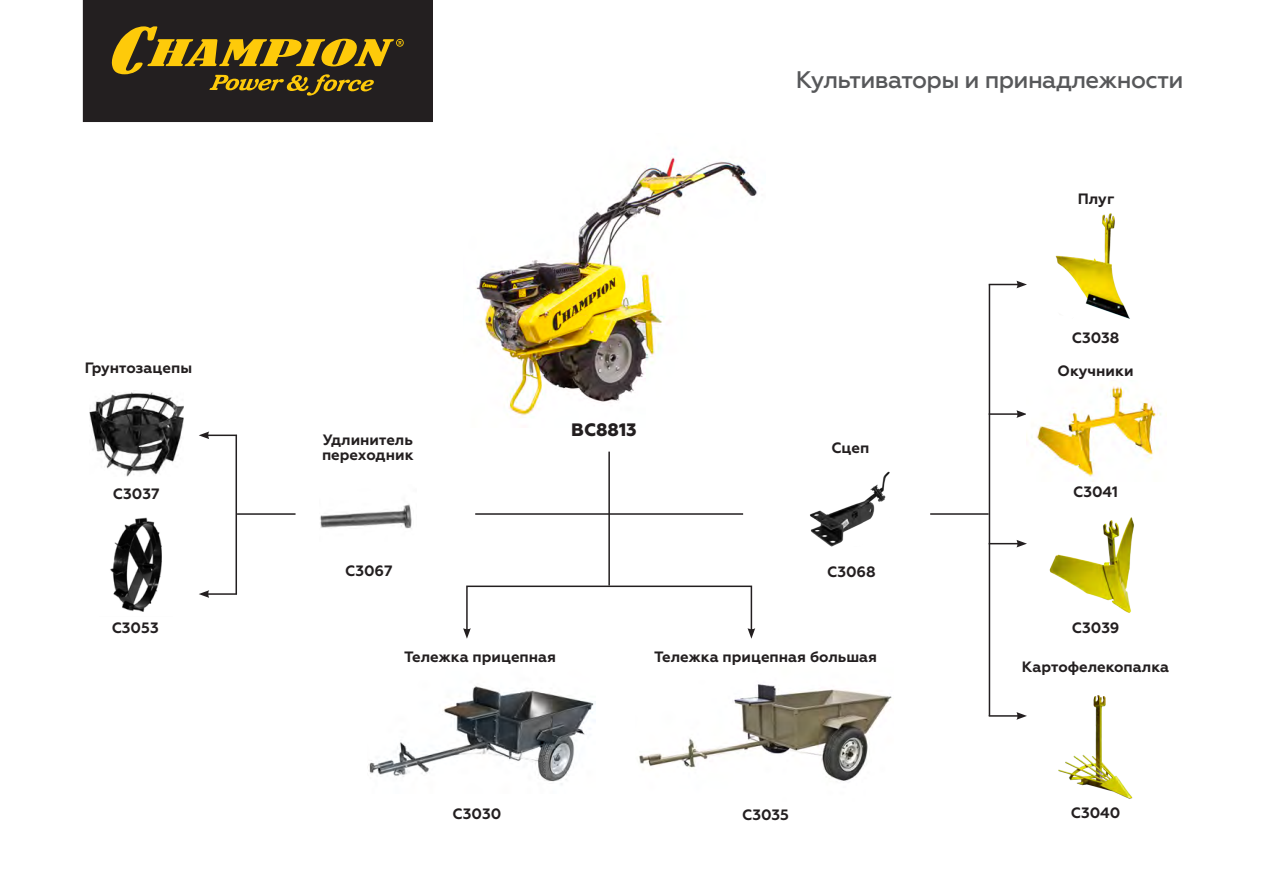
<style>
.page{position:relative;width:1263px;height:893px;background:#fff}
.page>*{position:absolute;margin:0;border:0;box-sizing:border-box;transform-origin:0 0}
.t1{font:500 24px "Geometria";letter-spacing:-.025em;color:#57585a}
.t2{font:800 18px "Geometria";color:#231f20}
.Add{font:700 15px "Geometria";color:#231f20}
</style>
<div class="page">
<div style="left:83px;top:0;width:349px;height:122px;background:#231f20"></div>
<svg style="left:112px;top:26px;width:292px;height:70px"></svg>
<img style="left:476px;top:153px;width:282px;height:265px">
<hr style="left:608px;top:452px;width:2px;height:134px;background:#231f20">
<div style="left:466px;top:586px;width:286px;height:45px;border:2px solid #231f20"></div>
<svg style="left:463px;top:628px;width:8px;height:11px"></svg>
<svg style="left:747px;top:628px;width:8px;height:11px"></svg>
<img style="left:368px;top:686px;width:227px;height:99px">
<img style="left:639px;top:684px;width:253px;height:97px">
<img style="left:110px;top:517px;width:52px;height:95px">
<img style="left:89px;top:392px;width:95px;height:85px">
<hr style="left:609px;top:513px;width:134px;height:2px;background:#231f20">
<hr style="left:930px;top:513px;width:59px;height:2px;background:#231f20">
<hr style="left:989px;top:284px;width:1px;height:432px;background:#231f20">
<hr style="left:989px;top:715px;width:30px;height:2px;background:#231f20">
<svg style="left:1016px;top:712px;width:11px;height:8px"></svg>
<hr style="left:989px;top:413px;width:30px;height:2px;background:#231f20">
<svg style="left:1016px;top:410px;width:10px;height:8px"></svg>
<hr style="left:989px;top:284px;width:30px;height:1px;background:#231f20">
<svg style="left:1016px;top:281px;width:11px;height:7px"></svg>
<hr style="left:989px;top:543px;width:30px;height:1px;background:#231f20">
<svg style="left:1016px;top:540px;width:11px;height:7px"></svg>
<hr style="left:475px;top:513px;width:134px;height:2px;background:#231f20">
<hr style="left:237px;top:513px;width:59px;height:2px;background:#231f20">
<hr style="left:235px;top:435px;width:2px;height:159px;background:#231f20">
<hr style="left:207px;top:593px;width:30px;height:2px;background:#231f20">
<svg style="left:199px;top:590px;width:10px;height:8px"></svg>
<hr style="left:207px;top:435px;width:30px;height:1px;background:#231f20">
<svg style="left:199px;top:431px;width:10px;height:8px"></svg>
<img style="left:810px;top:471px;width:80px;height:76px">
<img style="left:320px;top:504px;width:92px;height:25px">
<img style="left:1055px;top:213px;width:75px;height:106px">
<img style="left:1036px;top:384px;width:125px;height:97px">
<img style="left:1049px;top:517px;width:85px;height:96px">
<img style="left:1058px;top:695px;width:75px;height:104px">
<h1 class="t1" style="left:796px;top:66px;width:389px">Культиваторы и принадлежности</h1>
<p class="Add" style="left:1078px;top:190px;width:38px">Плуг</p>
<p class="Add" style="left:1072px;top:329px;width:49px">C3038</p>
<p class="Add" style="left:85px;top:359px;width:109px">Грунтозацепы</p>
<p class="Add" style="left:1057px;top:362px;width:78px">Окучники</p>
<p class="Add" style="left:323px;top:431px;width:92px">Удлинитель</p>
<p class="Add" style="left:322px;top:446px;width:93px">переходник</p>
<p class="t2" style="left:571px;top:419px;width:67px">BC8813</p>
<p class="Add" style="left:831px;top:439px;width:39px">Сцеп</p>
<p class="Add" style="left:113px;top:485px;width:48px">C3037</p>
<p class="Add" style="left:1073px;top:483px;width:46px">С3041</p>
<p class="Add" style="left:345px;top:562px;width:49px">С3067</p>
<p class="Add" style="left:827px;top:563px;width:50px">С3068</p>
<p class="Add" style="left:112px;top:619px;width:48px">C3053</p>
<p class="Add" style="left:1072px;top:619px;width:49px">С3039</p>
<p class="Add" style="left:404px;top:648px;width:154px">Тележка прицепная</p>
<p class="Add" style="left:654px;top:648px;width:225px">Тележка прицепная большая</p>
<p class="Add" style="left:1022px;top:658px;width:149px">Картофелекопалка</p>
<p class="Add" style="left:453px;top:804px;width:50px">C3030</p>
<p class="Add" style="left:742px;top:806px;width:48px">C3035</p>
<p class="Add" style="left:1071px;top:804px;width:51px">С3040</p>
</div>
